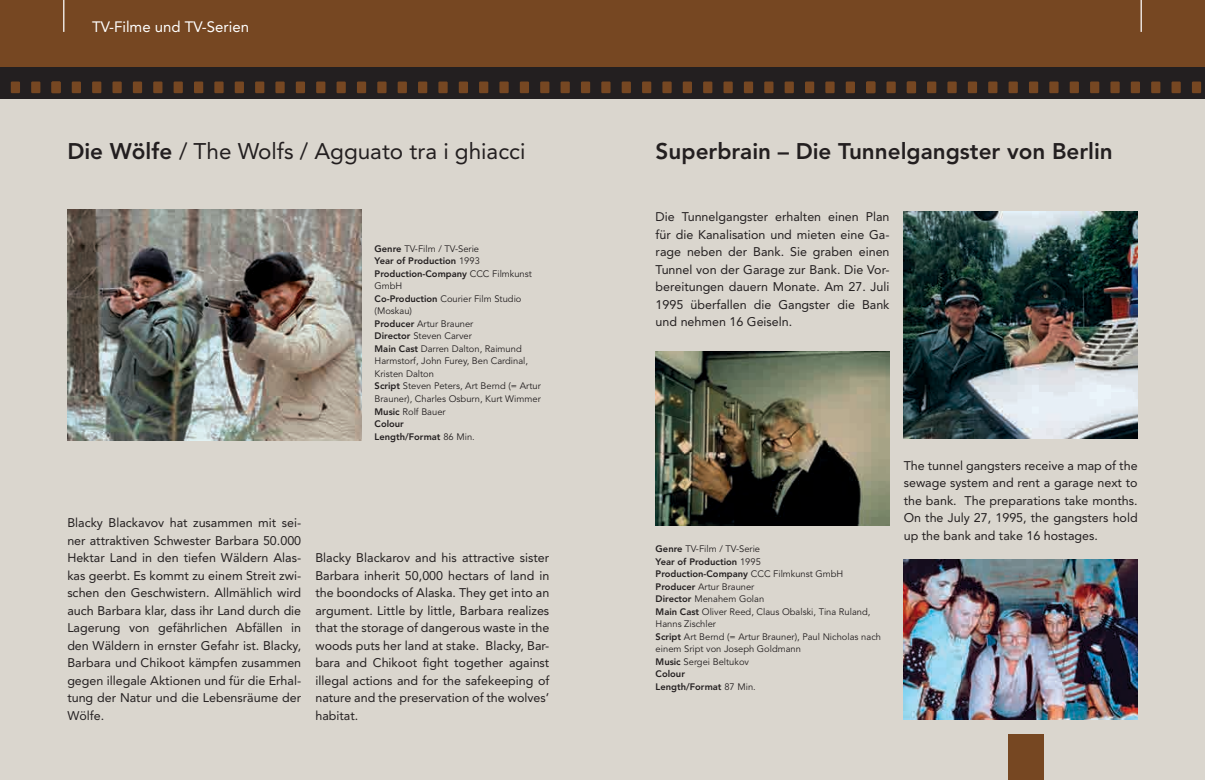
<style>
.page{position:relative;width:1205px;height:780px;background:#fff}
.page>*{position:absolute;margin:0;border:0;box-sizing:border-box;transform-origin:0 0}
.t1{font:800 22.5px "Avenir";color:#231f20}
.t2{font:22.5px "Avenir";color:#231f20}
.t3{font:15px "Avenir";color:#fff}
.t4{font:12.5px/17.5px "Avenir";color:#231f20;text-align:justify}
.t5{font:9.38px/12.5px "Avenir";color:#231f20}
.s1{font-weight:800}
</style>
<div class="page">
<div style="left:0;top:0;width:1205px;height:67px;background:#764722"></div>
<div style="left:0;top:99px;width:1205px;height:681px;background:#dad6ce"></div>
<div style="left:0;top:67px;width:1205px;height:32px;background:#231f20"></div>
<hr style="left:63px;top:0;width:1px;height:32px;background:#fff">
<hr style="left:1140px;top:0;width:2px;height:32px;background:#fff">
<div style="left:1008px;top:733px;width:36px;height:47px;background:#764722"></div>
<img style="left:67px;top:209px;width:294px;height:232px">
<div style="left:72px;top:81px;width:9px;height:12px;background:#764722"></div>
<div style="left:92px;top:81px;width:9px;height:12px;background:#764722"></div>
<div style="left:11px;top:81px;width:9px;height:12px;background:#764722"></div>
<div style="left:31px;top:81px;width:9px;height:12px;background:#764722"></div>
<div style="left:52px;top:81px;width:9px;height:12px;background:#764722"></div>
<div style="left:112px;top:81px;width:10px;height:12px;background:#764722"></div>
<div style="left:133px;top:81px;width:9px;height:12px;background:#764722"></div>
<div style="left:153px;top:81px;width:9px;height:12px;background:#764722"></div>
<div style="left:174px;top:81px;width:9px;height:12px;background:#764722"></div>
<div style="left:194px;top:81px;width:9px;height:12px;background:#764722"></div>
<div style="left:214px;top:81px;width:10px;height:12px;background:#764722"></div>
<div style="left:235px;top:81px;width:9px;height:12px;background:#764722"></div>
<div style="left:255px;top:81px;width:9px;height:12px;background:#764722"></div>
<div style="left:275px;top:81px;width:10px;height:12px;background:#764722"></div>
<div style="left:296px;top:81px;width:9px;height:12px;background:#764722"></div>
<div style="left:316px;top:81px;width:9px;height:12px;background:#764722"></div>
<div style="left:336px;top:81px;width:10px;height:12px;background:#764722"></div>
<div style="left:357px;top:81px;width:9px;height:12px;background:#764722"></div>
<div style="left:377px;top:81px;width:9px;height:12px;background:#764722"></div>
<div style="left:398px;top:81px;width:9px;height:12px;background:#764722"></div>
<div style="left:418px;top:81px;width:9px;height:12px;background:#764722"></div>
<div style="left:438px;top:81px;width:10px;height:12px;background:#764722"></div>
<div style="left:459px;top:81px;width:9px;height:12px;background:#764722"></div>
<div style="left:927px;top:81px;width:9px;height:12px;background:#764722"></div>
<div style="left:947px;top:81px;width:9px;height:12px;background:#764722"></div>
<div style="left:886px;top:81px;width:10px;height:12px;background:#764722"></div>
<div style="left:907px;top:81px;width:9px;height:12px;background:#764722"></div>
<div style="left:968px;top:81px;width:9px;height:12px;background:#764722"></div>
<div style="left:988px;top:81px;width:9px;height:12px;background:#764722"></div>
<div style="left:1008px;top:81px;width:10px;height:12px;background:#764722"></div>
<div style="left:1029px;top:81px;width:9px;height:12px;background:#764722"></div>
<div style="left:1049px;top:81px;width:9px;height:12px;background:#764722"></div>
<div style="left:1069px;top:81px;width:10px;height:12px;background:#764722"></div>
<div style="left:1090px;top:81px;width:9px;height:12px;background:#764722"></div>
<div style="left:1110px;top:81px;width:9px;height:12px;background:#764722"></div>
<div style="left:1131px;top:81px;width:9px;height:12px;background:#764722"></div>
<div style="left:1151px;top:81px;width:9px;height:12px;background:#764722"></div>
<div style="left:1171px;top:81px;width:10px;height:12px;background:#764722"></div>
<div style="left:1192px;top:81px;width:9px;height:12px;background:#764722"></div>
<div style="left:479px;top:81px;width:9px;height:12px;background:#764722"></div>
<div style="left:499px;top:81px;width:10px;height:12px;background:#764722"></div>
<div style="left:520px;top:81px;width:9px;height:12px;background:#764722"></div>
<div style="left:540px;top:81px;width:9px;height:12px;background:#764722"></div>
<div style="left:560px;top:81px;width:10px;height:12px;background:#764722"></div>
<div style="left:581px;top:81px;width:9px;height:12px;background:#764722"></div>
<div style="left:601px;top:81px;width:9px;height:12px;background:#764722"></div>
<div style="left:622px;top:81px;width:9px;height:12px;background:#764722"></div>
<div style="left:642px;top:81px;width:9px;height:12px;background:#764722"></div>
<div style="left:662px;top:81px;width:10px;height:12px;background:#764722"></div>
<div style="left:683px;top:81px;width:9px;height:12px;background:#764722"></div>
<div style="left:703px;top:81px;width:9px;height:12px;background:#764722"></div>
<div style="left:723px;top:81px;width:10px;height:12px;background:#764722"></div>
<div style="left:744px;top:81px;width:9px;height:12px;background:#764722"></div>
<div style="left:764px;top:81px;width:9px;height:12px;background:#764722"></div>
<div style="left:784px;top:81px;width:10px;height:12px;background:#764722"></div>
<div style="left:805px;top:81px;width:9px;height:12px;background:#764722"></div>
<div style="left:825px;top:81px;width:9px;height:12px;background:#764722"></div>
<div style="left:846px;top:81px;width:9px;height:12px;background:#764722"></div>
<div style="left:866px;top:81px;width:9px;height:12px;background:#764722"></div>
<img style="left:656px;top:352px;width:233px;height:173px">
<img style="left:904px;top:212px;width:233px;height:226px">
<img style="left:904px;top:559px;width:233px;height:160px">
<p class="t3" style="left:92px;top:18px;width:158px">TV-Filme und TV-Serien</p>
<h1 class="t2" style="left:67px;top:138px;width:459px"><span class="s1">Die Wölfe</span> / The Wolfs / Agguato tra i ghiacci</h1>
<p class="t5" style="left:375px;top:243px;width:168px"><span class="s1">Genre</span> TV-Film / TV-Serie<br><span class="s1">Year of Production</span> 1993<br><span class="s1">Production-Company</span> CCC Filmkunst<br>GmbH<br><span class="s1">Co-Production</span> Courier Film Studio (Moskau)<br><span class="s1">Producer</span> Artur Brauner<br><span class="s1">Director</span> Steven Carver<br><span class="s1">Main Cast</span> Darren Dalton, Raimund<br>Harmstorf, John Furey, Ben Cardinal,<br>Kristen Dalton<br><span class="s1">Script</span> Steven Peters, Art Bernd (= Artur<br>Brauner), Charles Osburn, Kurt Wimmer<br><span class="s1">Music</span> Rolf Bauer<br><span class="s1">Colour<br>Length/Format</span> 86 Min.</p>
<p class="t4" style="left:67px;top:514px;width:235px">Blacky Blackavov hat zusammen mit sei&shy;ner attraktiven Schwester Barbara 50.000<br>Hektar Land in den tiefen Wäldern Alas&shy;kas geerbt. Es kommt zu einem Streit zwi&shy;schen den Geschwistern. Allmählich wird auch Barbara klar, dass ihr Land durch die Lagerung von gefährlichen Abfällen in den Wäldern in ernster Gefahr ist. Blacky, Barbara und Chikoot kämpfen zusammen gegen illegale Aktionen und für die Erhal&shy;tung der Natur und die Lebensräume der Wölfe.</p>
<p class="t4" style="left:315px;top:549px;width:235px">Blacky Blackarov and his attractive sister Barbara inherit 50,000 hectars of land in the boondocks of Alaska. They get into an argument. Little by little, Barbara realizes that the storage of dangerous waste in the woods puts her land at stake. Blacky, Bar&shy;bara and Chikoot fight together against illegal actions and for the safekeeping of nature and the preservation of the wolves’ habitat.</p>
<h1 class="t1" style="left:656px;top:138px;width:459px">Superbrain – Die Tunnelgangster von Berlin</h1>
<p class="t4" style="left:656px;top:208px;width:235px">Die Tunnelgangster erhalten einen Plan für die Kanalisation und mieten eine Ga&shy;rage neben der Bank. Sie graben einen Tunnel von der Garage zur Bank. Die Vor&shy;bereitungen dauern Monate. Am 27. Juli 1995 überfallen die Gangster die Bank und nehmen 16 Geiseln.</p>
<p class="t5" style="left:656px;top:543px;width:227px"><span class="s1">Genre</span> TV-Film / TV-Serie<br><span class="s1">Year of Production</span> 1995<br><span class="s1">Production-Company</span> CCC Filmkunst GmbH<br><span class="s1">Producer</span> Artur Brauner<br><span class="s1">Director</span> Menahem Golan<br><span class="s1">Main Cast</span> Oliver Reed, Claus Obalski, Tina Ruland,<br>Hanns Zischler<br><span class="s1">Script</span> Art Bernd (= Artur Brauner), Paul Nicholas nach einem Sript von Joseph Goldmann<br><span class="s1">Music</span> Sergei Beltukov<br><span class="s1">Colour<br>Length/Format</span> 87 Min.</p>
<p class="t4" style="left:904px;top:456px;width:235px">The tunnel gangsters receive a map of the sewage system and rent a garage next to the bank. The preparations take months.<br>On the July 27, 1995, the gangsters hold up the bank and take 16 hostages.</p>
</div>
